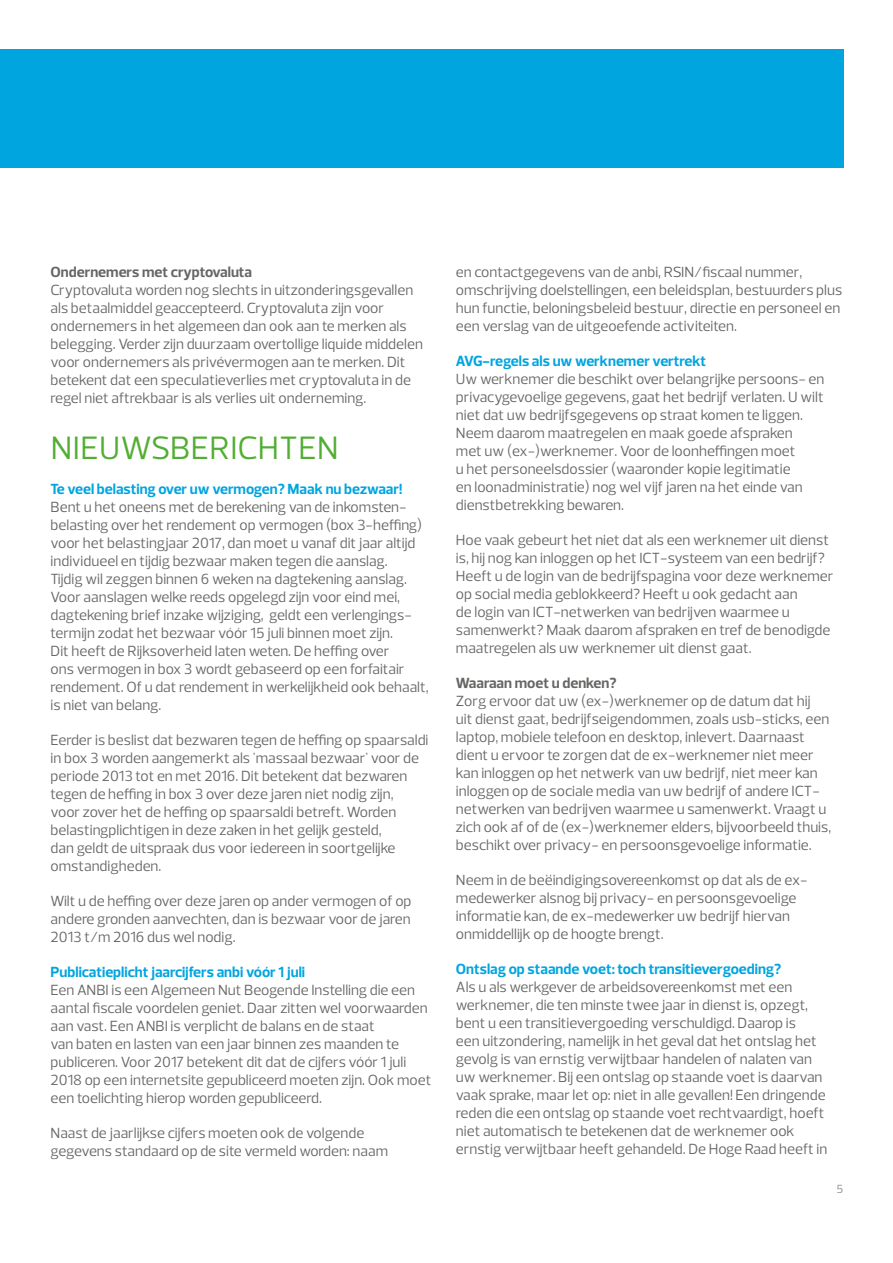
<style>
.page{position:relative;width:893px;height:1263px;background:#fff}
.page>*{position:absolute;margin:0;border:0;box-sizing:border-box;transform-origin:0 0}
.t1{font:33px "Prelo";letter-spacing:.015em;color:#52ae32}
.t2{font:15px/18px "Prelo";color:#666665}
.t3{font:700 15px "Prelo";color:#00a5df}
.t4{font:700 15px "Prelo";color:#666665}
.t5{font:12px "Prelo";color:#8c8c8b}
</style>
<div class="page">
<div style="left:0;top:50px;width:843px;height:118px;background:#00a5df"></div>
<p class="t4" style="left:51px;top:262px;width:203px">Ondernemers met cryptovaluta</p>
<p class="t2" style="left:51px;top:281px;width:374px">Cryptovaluta worden nog slechts in uitzonderingsgevallen als betaalmiddel geaccepteerd. Cryptovaluta zijn voor ondernemers in het algemeen dan ook aan te merken als belegging. Verder zijn duurzaam overtollige liquide middelen voor ondernemers als privévermogen aan te merken. Dit betekent dat een speculatieverlies met cryptovaluta in de regel niet aftrekbaar is als verlies uit onderneming.</p>
<h1 class="t1" style="left:51px;top:427px;width:289px">NIEUWSBERICHTEN</h1>
<p class="t3" style="left:51px;top:479px;width:353px">Te veel belasting over uw vermogen? Maak nu bezwaar!</p>
<p class="t2" style="left:51px;top:498px;width:380px">Bent u het oneens met de berekening van de inkomsten&shy;belasting over het rendement op vermogen (box 3-heffing) voor het belastingjaar 2017, dan moet u vanaf dit jaar altijd individueel en tijdig bezwaar maken tegen die aanslag.<br>Tijdig wil zeggen binnen 6 weken na dagtekening aanslag.<br>Voor aanslagen welke reeds opgelegd zijn voor eind mei, dagtekening brief inzake wijziging, geldt een verlengings&shy;termijn zodat het bezwaar vóór 15 juli binnen moet zijn.<br>Dit heeft de Rijksoverheid laten weten. De heffing over<br>ons vermogen in box 3 wordt gebaseerd op een forfaitair rendement. Of u dat rendement in werkelijkheid ook behaalt, is niet van belang.</p>
<p class="t2" style="left:51px;top:731px;width:379px">Eerder is beslist dat bezwaren tegen de heffing op spaarsaldi in box 3 worden aangemerkt als 'massaal bezwaar' voor de periode 2013 tot en met 2016. Dit betekent dat bezwaren tegen de heffing in box 3 over deze jaren niet nodig zijn,<br>voor zover het de heffing op spaarsaldi betreft. Worden belastingplichtigen in deze zaken in het gelijk gesteld,<br>dan geldt de uitspraak dus voor iedereen in soortgelijke omstandigheden.</p>
<p class="t2" style="left:51px;top:892px;width:362px;text-align:justify">Wilt u de heffing over deze jaren op ander vermogen of op andere gronden aanvechten, dan is bezwaar voor de jaren 2013 t/m 2016 dus wel nodig.</p>
<p class="t3" style="left:51px;top:962px;width:256px">Publicatieplicht jaarcijfers anbi vóór 1 juli</p>
<p class="t2" style="left:51px;top:981px;width:382px">Een ANBI is een Algemeen Nut Beogende Instelling die een aantal fiscale voordelen geniet. Daar zitten wel voorwaarden aan vast. Een ANBI is verplicht de balans en de staat<br>van baten en lasten van een jaar binnen zes maanden te publiceren. Voor 2017 betekent dit dat de cijfers vóór 1 juli 2018 op een internetsite gepubliceerd moeten zijn. Ook moet een toelichting hierop worden gepubliceerd.</p>
<p class="t2" style="left:51px;top:1124px;width:339px">Naast de jaarlijkse cijfers moeten ook de volgende gegevens standaard op de site vermeld worden: naam</p>
<p class="t2" style="left:456px;top:263px;width:388px">en contactgegevens van de anbi, RSIN/fiscaal nummer, omschrijving doelstellingen, een beleidsplan, bestuurders plus hun functie, beloningsbeleid bestuur, directie en personeel en een verslag van de uitgeoefende activiteiten.</p>
<p class="t3" style="left:456px;top:351px;width:252px">AVG-regels als uw werknemer vertrekt</p>
<p class="t2" style="left:456px;top:370px;width:370px">Uw werknemer die beschikt over belangrijke persoons- en privacygevoelige gegevens, gaat het bedrijf verlaten. U wilt niet dat uw bedrijfsgegevens op straat komen te liggen.<br>Neem daarom maatregelen en maak goede afspraken<br>met uw (ex-)werknemer. Voor de loonheffingen moet<br>u het personeelsdossier (waaronder kopie legitimatie<br>en loonadministratie) nog wel vijf jaren na het einde van dienstbetrekking bewaren.</p>
<p class="t2" style="left:456px;top:531px;width:379px">Hoe vaak gebeurt het niet dat als een werknemer uit dienst is, hij nog kan inloggen op het ICT-systeem van een bedrijf?<br>Heeft u de login van de bedrijfspagina voor deze werknemer op social media geblokkeerd? Heeft u ook gedacht aan<br>de login van ICT-netwerken van bedrijven waarmee u samenwerkt? Maak daarom afspraken en tref de benodigde maatregelen als uw werknemer uit dienst gaat.</p>
<p class="t4" style="left:456px;top:673px;width:162px">Waaraan moet u denken?</p>
<p class="t2" style="left:456px;top:692px;width:377px">Zorg ervoor dat uw (ex-)werknemer op de datum dat hij<br>uit dienst gaat, bedrijfseigendommen, zoals usb-sticks, een laptop, mobiele telefoon en desktop, inlevert. Daarnaast dient u ervoor te zorgen dat de ex-werknemer niet meer kan inloggen op het netwerk van uw bedrijf, niet meer kan inloggen op de sociale media van uw bedrijf of andere ICT&shy;netwerken van bedrijven waarmee u samenwerkt. Vraagt u zich ook af of de (ex-)werknemer elders, bijvoorbeeld thuis, beschikt over privacy- en persoonsgevoelige informatie.</p>
<p class="t2" style="left:456px;top:871px;width:353px">Neem in de beëindigingsovereenkomst op dat als de ex&shy;medewerker alsnog bij privacy- en persoonsgevoelige informatie kan, de ex-medewerker uw bedrijf hiervan onmiddellijk op de hoogte brengt.</p>
<p class="t3" style="left:456px;top:959px;width:327px">Ontslag op staande voet: toch transitievergoeding?</p>
<p class="t2" style="left:456px;top:978px;width:373px">Als u als werkgever de arbeidsovereenkomst met een werknemer, die ten minste twee jaar in dienst is, opzegt, bent u een transitievergoeding verschuldigd. Daarop is<br>een uitzondering, namelijk in het geval dat het ontslag het gevolg is van ernstig verwijtbaar handelen of nalaten van uw werknemer. Bij een ontslag op staande voet is daarvan vaak sprake, maar let op: niet in alle gevallen! Een dringende reden die een ontslag op staande voet rechtvaardigt, hoeft niet automatisch te betekenen dat de werknemer ook ernstig verwijtbaar heeft gehandeld. De Hoge Raad heeft in</p>
<p class="t5" style="left:837px;top:1181px;width:8px">5</p>
</div>
